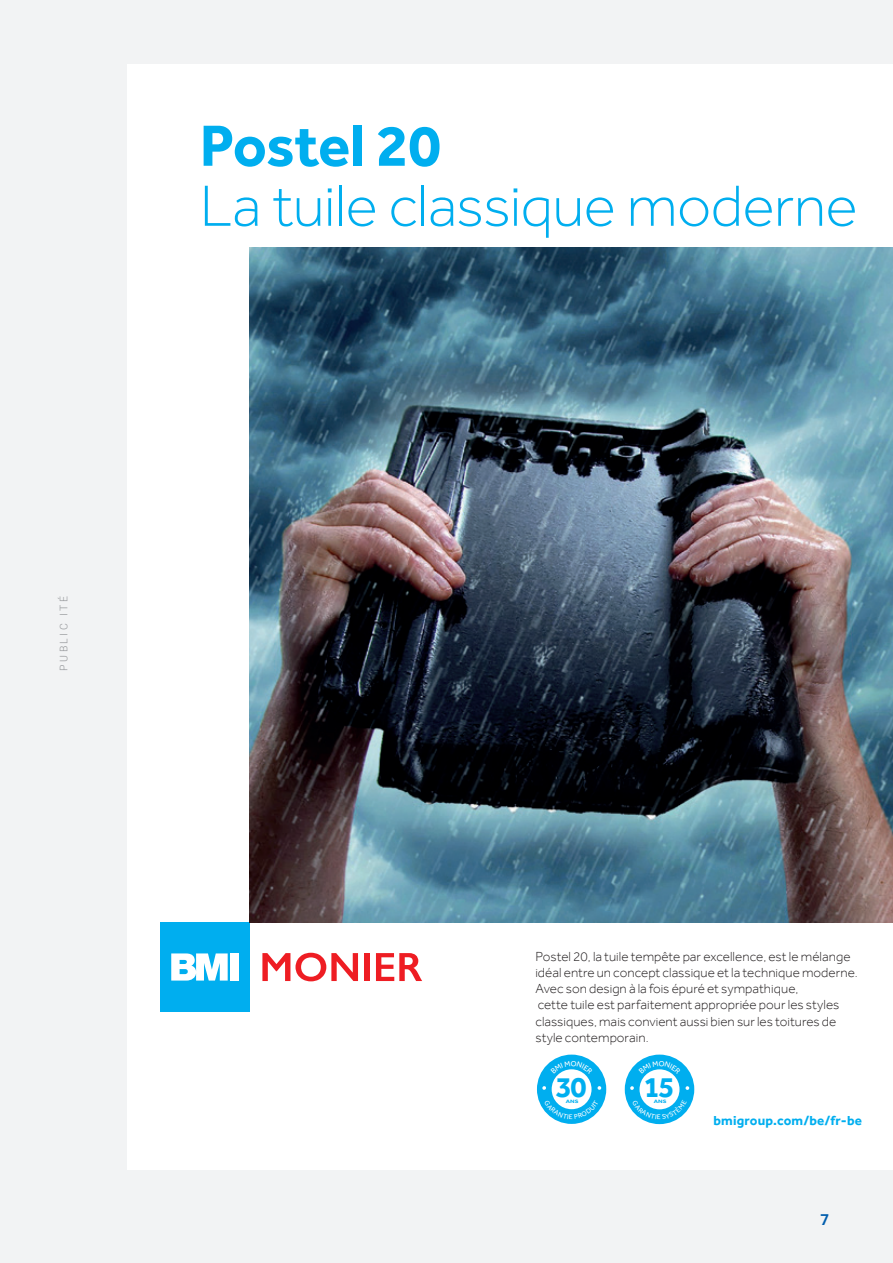
<style>
.page{position:relative;width:893px;height:1263px;background:#f2f3f4}
.page>*{position:absolute;margin:0;border:0;box-sizing:border-box;transform-origin:0 0}
.t1{font:300 60px "Effra";letter-spacing:-.005em;color:#00aeef}
.t2{font:700 60px "Effra";letter-spacing:-.015em;color:#00aeef}
.t3{font:700 29.7px "Effra";color:#00aeef}
.t4{font:700 15px "Roboto";color:#015dad}
.t5{font:300 13.5px/16.2px "Effra";letter-spacing:.005em;color:#231f20}
.t6{font:700 13.5px "Effra";letter-spacing:.01em;color:#00aeef}
.t7{font:300 10.5px "Roboto";letter-spacing:.235em;color:#939598}
.t8{font:700 4.95px "Effra";color:#00aeef;scale:1.29 1}
</style>
<div class="page">
<div style="left:127px;top:64px;width:766px;height:1105px;background:#fff"></div>
<svg style="left:262px;top:953px;width:96px;height:28px"></svg>
<div style="left:364px;top:953px;width:6px;height:28px;background:#ee1d23"></div>
<svg style="left:376px;top:953px;width:46px;height:28px"></svg>
<div style="left:161px;top:922px;width:89px;height:90px;background:#00aeef"></div>
<svg style="left:171px;top:953px;width:57px;height:27px;background:#cdeffb"></svg>
<div style="left:230px;top:953px;width:9px;height:27px;background:#fff"></div>
<img style="left:250px;top:247px;width:643px;height:675px">
<div style="left:537px;top:1054px;width:69px;height:70px;background:#00aeef;border-radius:50%"></div>
<div style="left:552px;top:1069px;width:39px;height:40px;background:#fff;border-radius:50%"></div>
<svg style="left:597px;top:1086px;width:4px;height:4px"></svg>
<svg style="left:542px;top:1086px;width:4px;height:4px"></svg>
<div style="left:625px;top:1054px;width:69px;height:70px;background:#00aeef;border-radius:50%"></div>
<div style="left:639px;top:1069px;width:40px;height:40px;background:#fff;border-radius:50%"></div>
<svg style="left:685px;top:1086px;width:4px;height:4px"></svg>
<svg style="left:630px;top:1086px;width:4px;height:4px"></svg>
<svg style="left:551px;top:1060px;width:42px;height:14px"></svg>
<svg style="left:544px;top:1100px;width:55px;height:19px"></svg>
<svg style="left:639px;top:1060px;width:42px;height:14px"></svg>
<svg style="left:632px;top:1100px;width:55px;height:19px"></svg>
<h1 class="t2" style="left:200px;top:109px;width:243px">Postel 20</h1>
<h1 class="t1" style="left:200px;top:170px;width:659px">La tuile classique moderne</h1>
<p class="t7" style="left:56px;top:671px;width:76px;rotate:-90deg">PUBLIC ITÉ</p>
<p class="t5" style="left:535px;top:948px;width:324px">Postel 20, la tuile tempête par excellence, est le mélange idéal entre un concept classique et la technique moderne.<br>Avec son design à la fois épuré et sympathique,<br>cette tuile est parfaitement appropriée pour les styles classiques, mais convient aussi bien sur les toitures de style contemporain.</p>
<h2 class="t3" style="left:556px;top:1069px;width:32px">30</h2>
<p class="t8" style="left:566px;top:1098px;width:11px">ANS</p>
<h2 class="t3" style="left:644px;top:1069px;width:32px">15</h2>
<p class="t8" style="left:654px;top:1099px;width:11px">ANS</p>
<p class="t6" style="left:713px;top:1113px;width:150px">bmigroup.com/be/fr-be</p>
<p class="t4" style="left:821px;top:1209px;width:10px">7</p>
</div>
